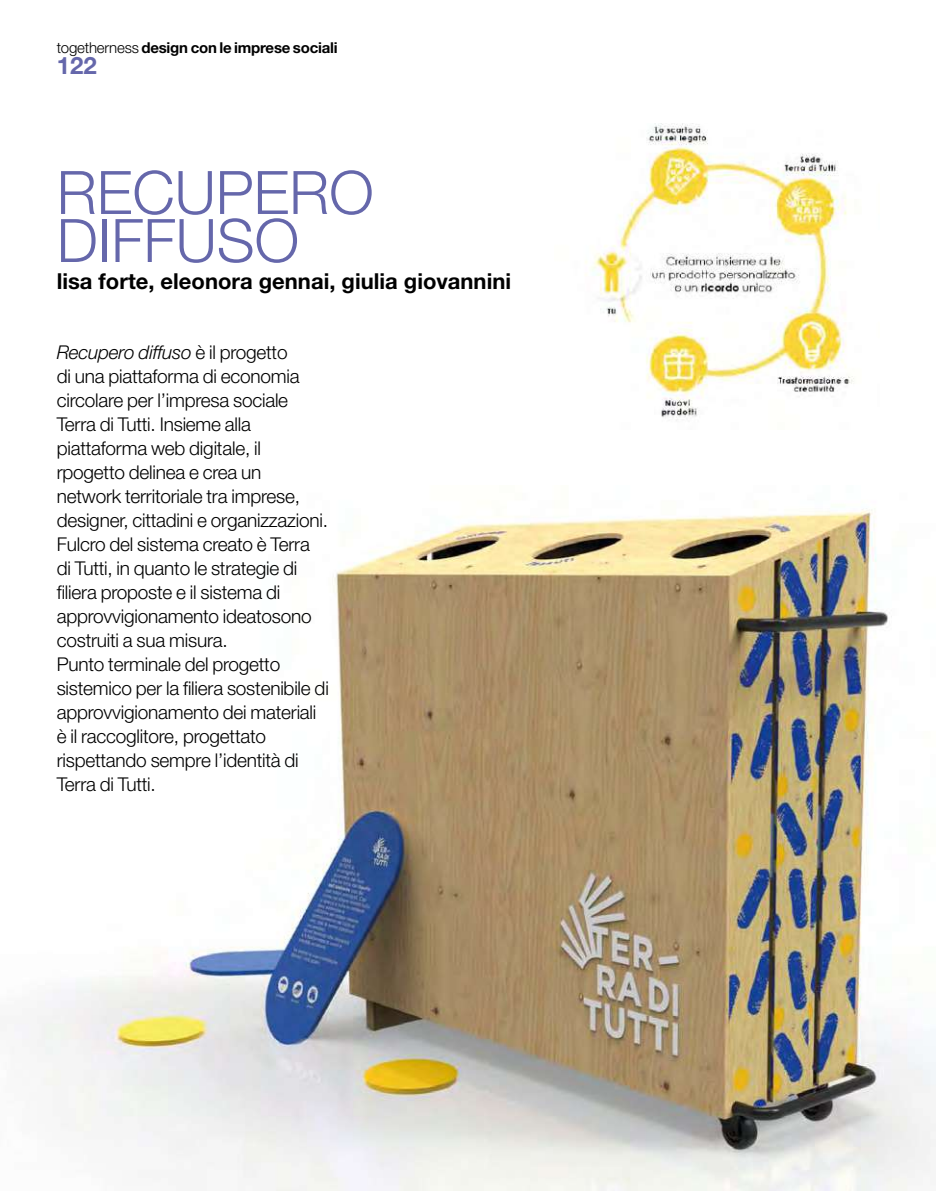
<style>
.page{position:relative;width:936px;height:1191px;background:#fff}
.page>*{position:absolute;margin:0;border:0;box-sizing:border-box;transform-origin:0 0}
.t1{font:300 60px/48px "Helvetica Neue LT Pro";color:#6567ab}
.t2{font:700 24px "Helvetica Neue LT Pro";color:#6567ab}
.t3{font:700 22px "Helvetica Neue LT Pro";color:#000}
.t4{font:300 19px/24px "Helvetica Neue LT Pro";letter-spacing:-.01em;color:#000}
.t5{font:700 15px "Helvetica Neue LT Pro";letter-spacing:-.015em;color:#000}
.s1{font-weight:300}
.s2{font-style:italic}
</style>
<div class="page">
<img style="left:15px;top:509px;width:920px;height:682px">
<img style="left:585px;top:123px;width:269px;height:298px">
<p class="t5" style="left:57px;top:38px;width:282px"><span class="s1">togetherness</span> design con le imprese sociali</p>
<p class="t2" style="left:57px;top:50px;width:42px">122</p>
<h1 class="t1" style="left:57px;top:167px;width:318px">RECUPERO<br>DIFFUSO</h1>
<p class="t3" style="left:57px;top:267px;width:456px">lisa forte, eleonora gennai, giulia giovannini</p>
<p class="t4" style="left:57px;top:340px;width:273px"><span class="s2">Recupero diffuso</span> è il progetto<br>di una piattaforma di economia circolare per l’impresa sociale<br>Terra di Tutti. Insieme alla piattaforma web digitale, il rpogetto delinea e crea un network territoriale tra imprese, designer, cittadini e organizzazioni.<br>Fulcro del sistema creato è Terra di Tutti, in quanto le strategie di filiera proposte e il sistema di approvvigionamento ideatosono costruiti a sua misura.<br>Punto terminale del progetto sistemico per la filiera sostenibile di approvvigionamento dei materiali è il raccoglitore, progettato rispettando sempre l’identità di<br>Terra di Tutti.</p>
</div>
